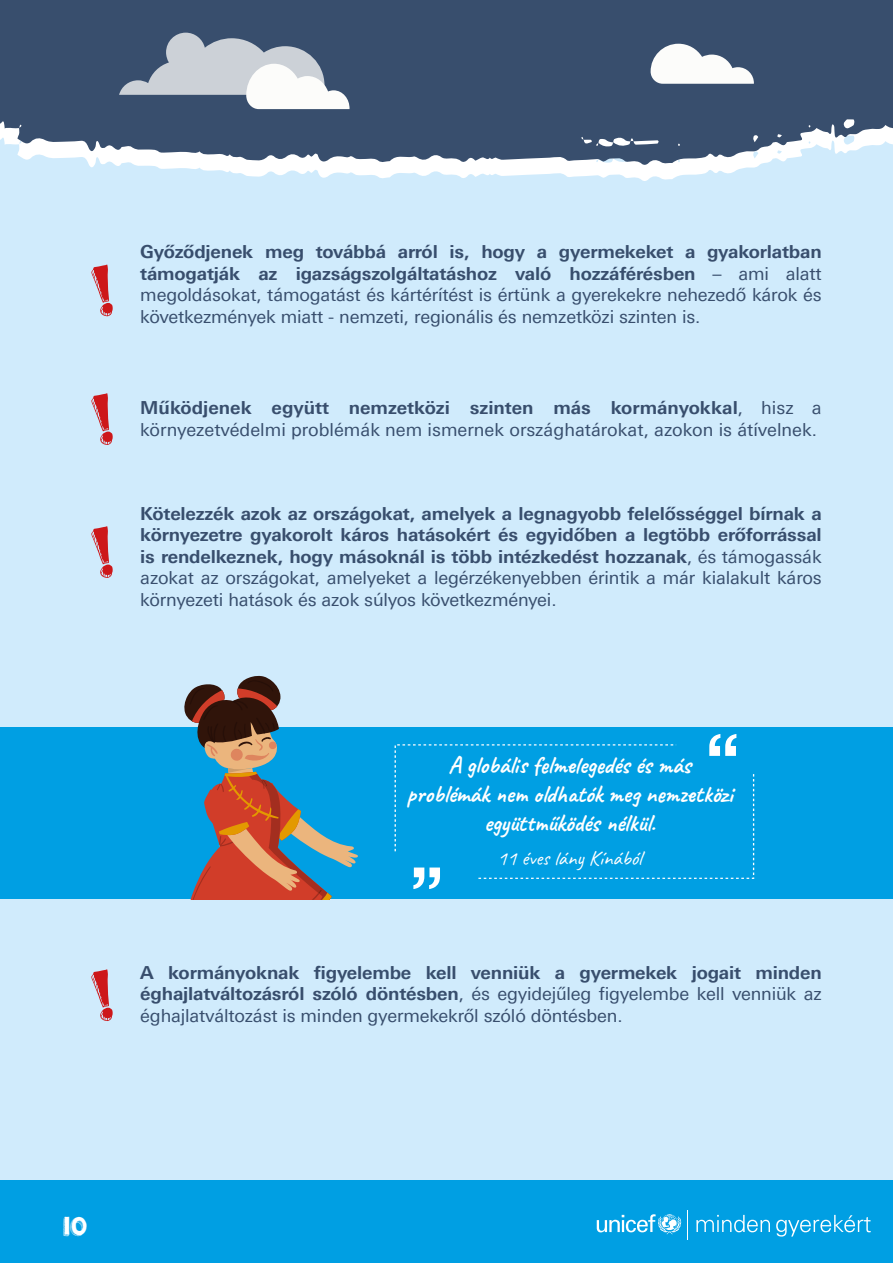
<style>
.page{position:relative;width:893px;height:1263px;background:#fff}
.page>*{position:absolute;margin:0;border:0;box-sizing:border-box;transform-origin:0 0}
.t1{font:700 24px/28.8px "Caveat";color:#fff;text-align:center}
.t2{font:21px "Caveat";color:#fff}
.t3{font:700 18px/21.6px "Univers Next Pro";letter-spacing:-.01em;color:#384e6d;text-align:justify}
.t4{font:18px/21.6px "Univers Next Pro";color:#384e6d;text-align:justify}
.t5{font:18px "KG Summer Sunshine Blackout";color:#fff}
.s1{font-weight:700}
.s2{font-weight:400}
</style>
<div class="page">
<div style="left:0;top:71px;width:893px;height:1113px;background:#d0ebfc"></div>
<svg style="left:89px;top:165px;width:670px;height:16px"></svg>
<svg style="left:0;top:0;width:893px;height:165px;background:#4a5f7b"></svg>
<div style="left:0;top:1181px;width:893px;height:82px;background:#009fe3"></div>
<svg style="left:597px;top:1214px;width:84px;height:20px"></svg>
<svg style="left:687px;top:1210px;width:1px;height:29px"></svg>
<svg style="left:696px;top:1215px;width:74px;height:17px"></svg>
<svg style="left:776px;top:1215px;width:95px;height:21px"></svg>
<div style="left:0;top:728px;width:893px;height:171px;background:#009fe3"></div>
<svg style="left:183px;top:675px;width:175px;height:224px"></svg>
<svg style="left:395px;top:734px;width:359px;height:155px"></svg>
<svg style="left:651px;top:44px;width:103px;height:40px"></svg>
<svg style="left:119px;top:33px;width:231px;height:76px;background:#96a1b0"></svg>
<p class="t4" style="left:140px;top:241px;width:683px"><span class="s1">Győződjenek meg továbbá arról is, hogy a gyermekeket a gyakorlatban támogatják az igazságszolgáltatáshoz való hozzáférésben</span> – ami alatt megoldásokat, támogatást és kártérítést is értünk a gyerekekre nehezedő károk és következmények miatt - nemzeti, regionális és nemzetközi szinten is.</p>
<p class="t4" style="left:140px;top:397px;width:683px"><span class="s1">Működjenek együtt nemzetközi szinten más kormányokkal</span>, hisz a környezetvédelmi problémák nem ismernek országhatárokat, azokon is átívelnek.</p>
<p class="t3" style="left:140px;top:502px;width:683px">Kötelezzék azok az országokat, amelyek a legnagyobb felelősséggel bírnak a környezetre gyakorolt káros hatásokért és egyidőben a legtöbb erőforrással is rendelkeznek, hogy másoknál is több intézkedést hozzanak<span class="s2">, és támogassák azokat az országokat, amelyeket a legérzékenyebben érintik a már kialakult káros környezeti hatások és azok súlyos következményei.</span></p>
<h1 class="t1" style="left:407px;top:751px;width:327px">A globális felmelegedés és más problémák nem oldhatók meg nemzetközi együttműködés nélkül.</h1>
<p class="t2" style="left:498px;top:844px;width:146px">11 éves lány Kínából</p>
<p class="t3" style="left:140px;top:961px;width:683px">A kormányoknak figyelembe kell venniük a gyermekek jogait minden éghajlatváltozásról szóló döntésben<span class="s2">, és egyidejűleg figyelembe kell venniük az éghajlatváltozást is minden gyermekekről szóló döntésben.</span></p>
<p class="t5" style="left:63px;top:1219px;width:26px">10</p>
</div>
